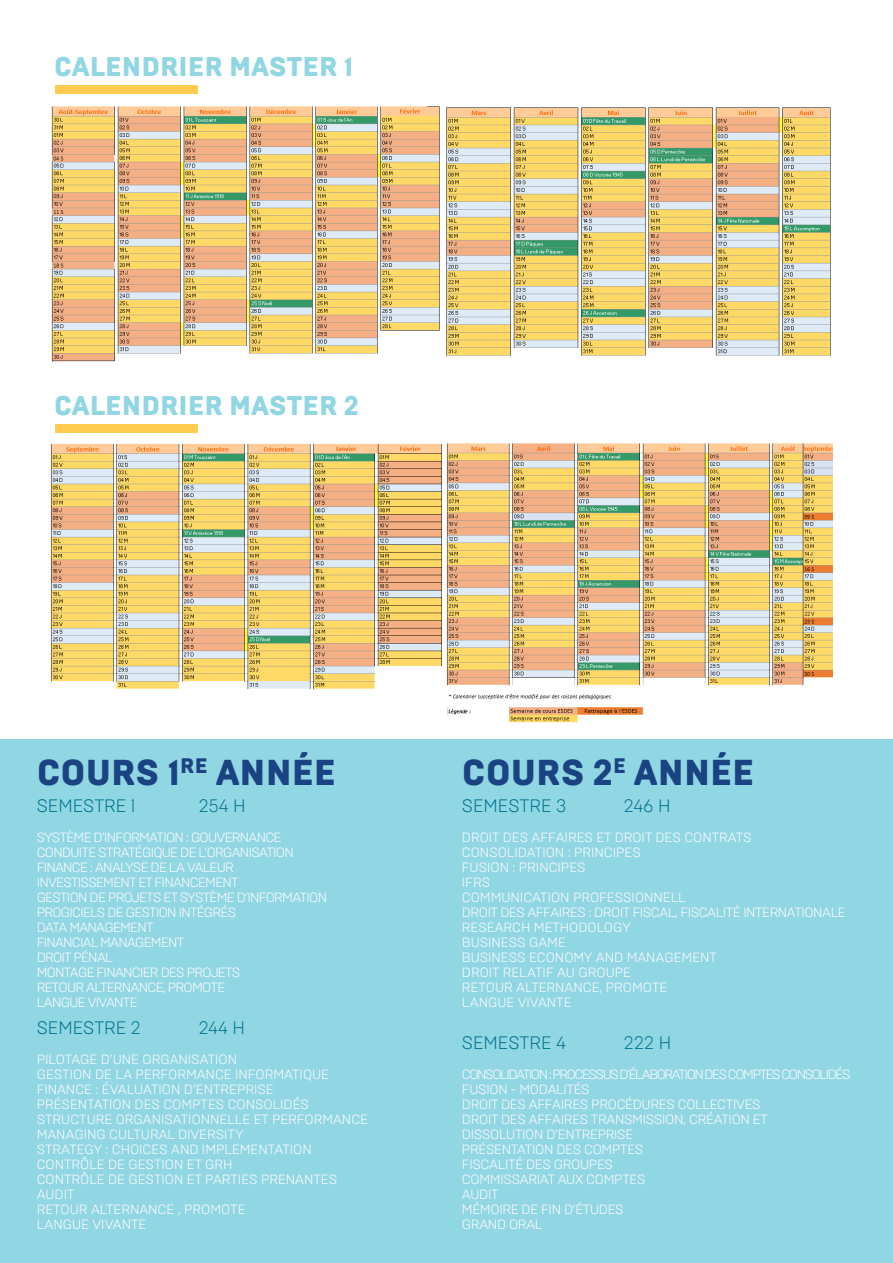
<style>
.page{position:relative;width:893px;height:1263px;background:#fff}
.page>*{position:absolute;margin:0;border:0;box-sizing:border-box;transform-origin:0 0}
.t1{font:900 36px "Brutal Type";color:#1a4382}
.t2{font:900 27px "Brutal Type";color:#91d6e3}
.t3{font:300 18px "Brutal Type";color:#00758d}
.t4{font:300 13.35px/15px "Brutal Type";color:#fffdfe}
.t5{font:300 13.35px "Brutal Type";letter-spacing:-.05em;color:#fffdfe}
.t6{font:300 13.35px/15px "Brutal Type";letter-spacing:-.02em;color:#fffdfe}
.t7{font:300 13.35px "Brutal Type";letter-spacing:-.1em;color:#fffdfe}
</style>
<div class="page">
<div style="left:55px;top:85px;width:143px;height:8px;background:#fecc4e"></div>
<div style="left:55px;top:424px;width:143px;height:8px;background:#fecc4e"></div>
<div style="left:0;top:740px;width:893px;height:523px;background:#91d6e3"></div>
<img style="left:51px;top:106px;width:389px;height:256px">
<img style="left:446px;top:106px;width:385px;height:251px">
<img style="left:51px;top:443px;width:390px;height:247px">
<img style="left:446px;top:443px;width:387px;height:280px">
<p class="t2" style="left:54px;top:50px;width:301px">CALENDRIER MASTER 1</p>
<p class="t2" style="left:54px;top:389px;width:306px">CALENDRIER MASTER 2</p>
<p class="t1" style="left:37px;top:749px;width:301px">COURS 1<sup>RE</sup> ANNÉE</p>
<p class="t3" style="left:37px;top:794px;width:100px">SEMESTRE 1</p>
<p class="t3" style="left:199px;top:794px;width:48px">254 H</p>
<p class="t5" style="left:37px;top:829px;width:246px">SYSTÈME D’INFORMATION : GOUVERNANCE</p>
<p class="t5" style="left:37px;top:844px;width:259px">CONDUITE STRATÉGIQUE DE L’ORGANISATION</p>
<p class="t5" style="left:37px;top:859px;width:199px">FINANCE : ANALYSE DE LA VALEUR</p>
<p class="t5" style="left:37px;top:874px;width:203px">INVESTISSEMENT ET FINANCEMENT</p>
<p class="t5" style="left:37px;top:889px;width:292px">GESTION DE PROJETS ET SYSTÈME D’INFORMATION</p>
<p class="t5" style="left:37px;top:904px;width:201px">PROGICIELS DE GESTION INTÉGRÉS</p>
<p class="t5" style="left:37px;top:919px;width:118px">DATA MANAGEMENT</p>
<p class="t5" style="left:37px;top:934px;width:149px">FINANCIAL MANAGEMENT</p>
<p class="t5" style="left:37px;top:949px;width:77px">DROIT PÉNAL</p>
<p class="t5" style="left:37px;top:964px;width:205px">MONTAGE FINANCIER DES PROJETS</p>
<p class="t5" style="left:37px;top:979px;width:190px">RETOUR ALTERNANCE, PROMOTE</p>
<p class="t5" style="left:37px;top:994px;width:102px">LANGUE VIVANTE</p>
<p class="t3" style="left:37px;top:1016px;width:106px">SEMESTRE 2</p>
<p class="t3" style="left:199px;top:1016px;width:48px">244 H</p>
<p class="t4" style="left:37px;top:1051px;width:202px">PILOTAGE D’UNE ORGANISATION</p>
<p class="t4" style="left:37px;top:1066px;width:294px">GESTION DE LA PERFORMANCE INFORMATIQUE</p>
<p class="t4" style="left:37px;top:1081px;width:238px">FINANCE : ÉVALUATION D’ENTREPRISE</p>
<p class="t4" style="left:37px;top:1096px;width:274px">PRÉSENTATION DES COMPTES CONSOLIDÉS</p>
<p class="t4" style="left:37px;top:1111px;width:333px">STRUCTURE ORGANISATIONNELLE ET PERFORMANCE</p>
<p class="t4" style="left:37px;top:1126px;width:209px">MANAGING CULTURAL DIVERSITY</p>
<p class="t4" style="left:37px;top:1141px;width:276px">STRATEGY : CHOICES AND IMPLEMENTATION</p>
<p class="t4" style="left:37px;top:1156px;width:197px">CONTRÔLE DE GESTION ET GRH</p>
<p class="t4" style="left:37px;top:1171px;width:302px">CONTRÔLE DE GESTION ET PARTIES PRENANTES</p>
<p class="t6" style="left:37px;top:1186px;width:39px">AUDIT</p>
<p class="t4" style="left:37px;top:1201px;width:210px">RETOUR ALTERNANCE , PROMOTE</p>
<p class="t4" style="left:37px;top:1216px;width:111px">LANGUE VIVANTE</p>
<p class="t1" style="left:462px;top:749px;width:294px">COURS 2<sup>E</sup> ANNÉE</p>
<p class="t3" style="left:462px;top:794px;width:106px">SEMESTRE 3</p>
<p class="t3" style="left:624px;top:794px;width:48px">246 H</p>
<p class="t4" style="left:462px;top:829px;width:291px">DROIT DES AFFAIRES ET DROIT DES CONTRATS</p>
<p class="t4" style="left:462px;top:844px;width:180px">CONSOLIDATION : PRINCIPES</p>
<p class="t4" style="left:462px;top:859px;width:125px">FUSION : PRINCIPES</p>
<p class="t6" style="left:462px;top:874px;width:30px">IFRS</p>
<p class="t4" style="left:462px;top:889px;width:225px">COMMUNICATION PROFESSIONNELL</p>
<p class="t6" style="left:462px;top:904px;width:385px">DROIT DES AFFAIRES : DROIT FISCAL, FISCALITÉ INTERNATIONALE</p>
<p class="t4" style="left:462px;top:919px;width:170px">RESEARCH METHODOLOGY</p>
<p class="t4" style="left:462px;top:934px;width:105px">BUSINESS GAME</p>
<p class="t4" style="left:462px;top:949px;width:256px">BUSINESS ECONOMY AND MANAGEMENT</p>
<p class="t4" style="left:462px;top:964px;width:170px">DROIT RELATIF AU GROUPE</p>
<p class="t4" style="left:462px;top:979px;width:207px">RETOUR ALTERNANCE, PROMOTE<br>LANGUE VIVANTE</p>
<p class="t3" style="left:462px;top:1031px;width:105px">SEMESTRE 4</p>
<p class="t3" style="left:624px;top:1031px;width:49px">222 H</p>
<p class="t7" style="left:462px;top:1066px;width:390px">CONSOLIDATION :PROCESSUS D’ÉLABORATION DES COMPTES CONSOLIDÉS</p>
<p class="t6" style="left:462px;top:1081px;width:129px">FUSION - MODALITÉS</p>
<p class="t6" style="left:462px;top:1096px;width:300px">DROIT DES AFFAIRES PROCÉDURES COLLECTIVES</p>
<p class="t6" style="left:462px;top:1111px;width:307px">DROIT DES AFFAIRES TRANSMISSION, CRÉATION ET<br>DISSOLUTION D’ENTREPRISE</p>
<p class="t6" style="left:462px;top:1141px;width:183px">PRÉSENTATION DES COMPTES</p>
<p class="t6" style="left:462px;top:1156px;width:153px">FISCALITÉ DES GROUPES</p>
<p class="t6" style="left:462px;top:1171px;width:185px">COMMISSARIAT AUX COMPTES</p>
<p class="t6" style="left:462px;top:1186px;width:38px">AUDIT</p>
<p class="t6" style="left:462px;top:1201px;width:163px">MÉMOIRE DE FIN D’ÉTUDES</p>
<p class="t6" style="left:462px;top:1216px;width:82px">GRAND ORAL</p>
</div>
